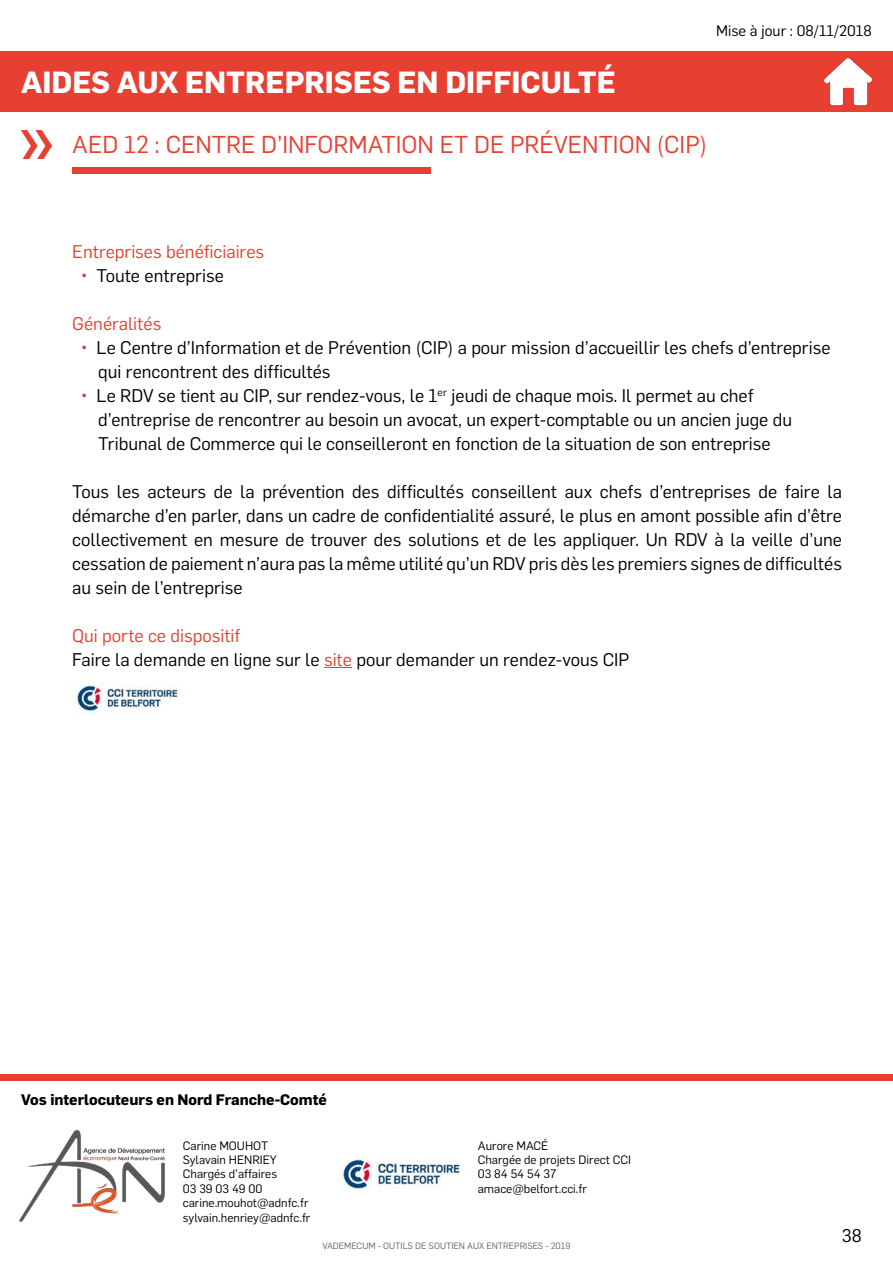
<style>
.page{position:relative;width:893px;height:1263px;background:#fff}
.page>*{position:absolute;margin:0;border:0;box-sizing:border-box;transform-origin:0 0}
.t1{font:700 30px "Flama";color:#fff}
.t2{font:24px "Flama";color:#e73f31}
.t3{font:18px/24px "Flama";color:#000}
.t4{font:18px "Flama";color:#e73f31}
.t5{font:700 15px "Flama";color:#000}
.t6{font:15px "Flama";color:#000}
.t7{font:12px/14.4px "Flama";color:#000}
.t8{font:9px "Flama";color:#666565}
.s1{color:#e73f31}
</style>
<div class="page">
<div style="left:0;top:1074px;width:893px;height:6px;background:#e73f31"></div>
<div style="left:0;top:51px;width:893px;height:61px;background:#e73f31"></div>
<img style="left:21px;top:131px;width:30px;height:27px">
<div style="left:72px;top:167px;width:358px;height:6px;background:#e73f31"></div>
<svg style="left:324px;top:667px;width:28px;height:1px"></svg>
<img style="left:19px;top:1130px;width:146px;height:92px">
<img style="left:824px;top:58px;width:48px;height:47px">
<img style="left:77px;top:683px;width:101px;height:31px">
<img style="left:343px;top:1159px;width:119px;height:30px">
<h1 class="t1" style="left:21px;top:60px;width:596px">AIDES AUX ENTREPRISES EN DIFFICULTÉ</h1>
<p class="t6" style="left:716px;top:20px;width:157px">Mise à jour : 08/11/2018</p>
<h2 class="t2" style="left:72px;top:128px;width:636px">AED 12 : CENTRE D’INFORMATION ET DE PRÉVENTION (CIP)</h2>
<p class="t4" style="left:72px;top:239px;width:193px">Entreprises bénéficiaires</p>
<p class="t3" style="left:81px;top:262px;width:144px"><span class="s1">•</span> Toute entreprise</p>
<p class="t4" style="left:72px;top:311px;width:91px">Généralités</p>
<p class="t3" style="left:98px;top:334px;width:734px;text-indent:-17px"><span class="s1">•</span> Le Centre d’Information et de Prévention (CIP) a pour mission d’accueillir les chefs d’entreprise qui rencontrent des difficultés</p>
<p class="t3" style="left:98px;top:382px;width:695px;text-indent:-17px"><span class="s1">•</span> Le RDV se tient au CIP, sur rendez-vous, le 1<sup>er</sup> jeudi de chaque mois. Il permet au chef d’entreprise de rencontrer au besoin un avocat, un expert-comptable ou un ancien juge du<br>Tribunal de Commerce qui le conseilleront en fonction de la situation de son entreprise</p>
<p class="t3" style="left:72px;top:478px;width:771px;text-align:justify">Tous les acteurs de la prévention des difficultés conseillent aux chefs d’entreprises de faire la démarche d’en parler, dans un cadre de confidentialité assuré, le plus en amont possible afin d’être collectivement en mesure de trouver des solutions et de les appliquer. Un RDV à la veille d’une cessation de paiement n’aura pas la même utilité qu’un RDV pris dès les premiers signes de difficultés au sein de l’entreprise</p>
<p class="t3" style="left:72px;top:622px;width:559px"><span class="s1">Qui porte ce dispositif<br></span>Faire la demande en ligne sur le <span class="s1">site</span> pour demander un rendez-vous CIP</p>
<p class="t5" style="left:21px;top:1088px;width:307px">Vos interlocuteurs en Nord Franche-Comté</p>
<p class="t7" style="left:183px;top:1137px;width:129px">Carine MOUHOT<br>Sylavain HENRIEY<br>Chargés d’affaires<br>03 39 03 49 00 carine.mouhot@adnfc.fr sylvain.henriey@adnfc.fr</p>
<p class="t7" style="left:478px;top:1137px;width:155px">Aurore MACÉ<br>Chargée de projets Direct CCI<br>03 84 54 54 37 amace@belfort.cci.fr</p>
<p class="t8" style="left:323px;top:1239px;width:249px">VADEMECUM - OUTILS DE SOUTIEN AUX ENTREPRISES - 2019</p>
<p class="t3" style="left:842px;top:1222px;width:21px">38</p>
</div>
